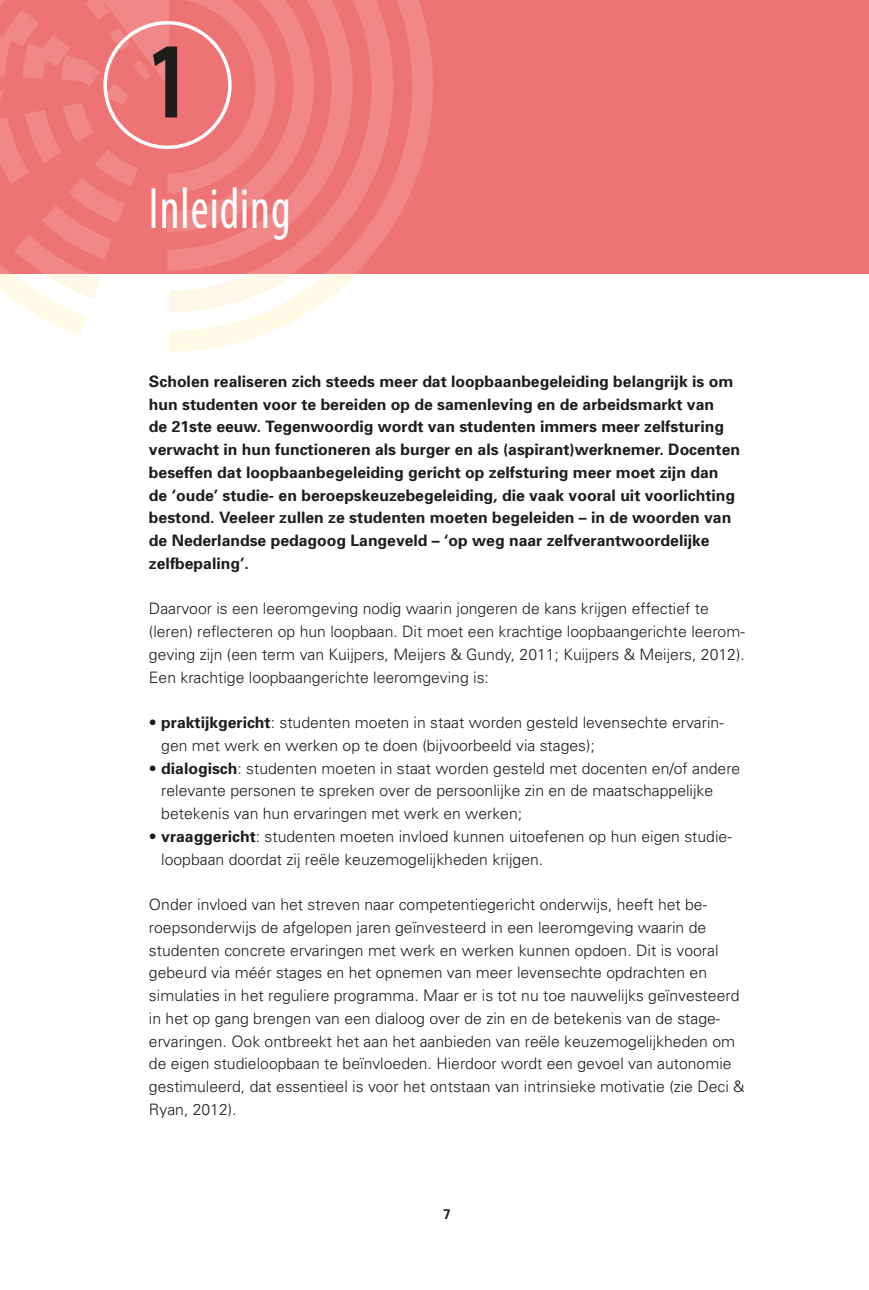
<style>
.page{position:relative;width:869px;height:1290px;background:#fff}
.page>*{position:absolute;margin:0;border:0;box-sizing:border-box;transform-origin:0 0}
.t1{font:700 condensed 109.2px "Myriad Pro";color:#1d1d1b;scale:.83 1}
.t2{font:condensed 58.8px "Myriad Pro";letter-spacing:.02em;color:#fff;scale:.83 1}
.t3{font:300 15.75px/22.8px "Univers";color:#1d1d1b}
.t4{font:700 15.75px/22.8px "Univers";color:#1d1d1b}
.t5{font:700 14px "Univers";color:#1d1d1b}
.s1{font-weight:700}
</style>
<div class="page">
<svg style="left:170px;top:273px;width:263px;height:79px"></svg>
<div style="left:0;top:0;width:868px;height:273px;background:#ee7374"></div>
<svg style="left:326px;top:0;width:107px;height:273px"></svg>
<svg style="left:315px;top:0;width:38px;height:271px;fill:#f08788"></svg>
<svg style="left:0;top:0;width:315px;height:336px"></svg>
<hr style="left:166px;top:0;width:3px;height:85px;background:#fff">
<div style="left:103px;top:21px;width:128px;height:128px;border:4px solid #fff;border-radius:50%"></div>
<h1 class="t1" style="left:149px;top:13px;width:48px">1</h1>
<h2 class="t2" style="left:149px;top:173px;width:172px">Inleiding</h2>
<p class="t4" style="left:149px;top:370px;width:592px">Scholen realiseren zich steeds meer dat loopbaanbegeleiding belangrijk is om hun studenten voor te bereiden op de samenleving en de arbeidsmarkt van<br>de 21ste eeuw. Tegenwoordig wordt van studenten immers meer zelfsturing verwacht in hun functioneren als burger en als (aspirant)werknemer. Docenten beseffen dat loopbaanbegeleiding gericht op zelfsturing meer moet zijn dan de ‘oude’ studie- en beroepskeuzebegeleiding, die vaak vooral uit voorlichting bestond. Veeleer zullen ze studenten moeten begeleiden – in de woorden van de Nederlandse pedagoog Langeveld – ‘op weg naar zelfverantwoordelijke zelfbepaling’.</p>
<p class="t3" style="left:149px;top:597px;width:597px">Daarvoor is een leeromgeving nodig waarin jongeren de kans krijgen effectief te (leren) reflecteren op hun loopbaan. Dit moet een krachtige loopbaangerichte leerom&shy;geving zijn (een term van Kuijpers, Meijers &amp; Gundy, 2011; Kuijpers &amp; Meijers, 2012).<br>Een krachtige loopbaangerichte leeromgeving is:</p>
<p class="t3" style="left:161px;top:711px;width:563px;text-indent:-12px">• <span class="s1">praktijkgericht</span>: studenten moeten in staat worden gesteld levensechte ervarin&shy;gen met werk en werken op te doen (bijvoorbeeld via stages);</p>
<p class="t3" style="left:161px;top:756px;width:580px;text-indent:-12px">• <span class="s1">dialogisch</span>: studenten moeten in staat worden gesteld met docenten en/of andere relevante personen te spreken over de persoonlijke zin en de maatschappelijke betekenis van hun ervaringen met werk en werken;</p>
<p class="t3" style="left:161px;top:825px;width:571px;text-indent:-12px">• <span class="s1">vraaggericht</span>: studenten moeten invloed kunnen uitoefenen op hun eigen studie&shy;loopbaan doordat zij reële keuzemogelijkheden krijgen.</p>
<p class="t3" style="left:149px;top:893px;width:597px">Onder invloed van het streven naar competentiegericht onderwijs, heeft het be&shy;roepsonderwijs de afgelopen jaren geïnvesteerd in een leeromgeving waarin de studenten concrete ervaringen met werk en werken kunnen opdoen. Dit is vooral gebeurd via méér stages en het opnemen van meer levensechte opdrachten en simulaties in het reguliere programma. Maar er is tot nu toe nauwelijks geïnvesteerd in het op gang brengen van een dialoog over de zin en de betekenis van de stage&shy;ervaringen. Ook ontbreekt het aan het aanbieden van reële keuzemogelijkheden om de eigen studieloopbaan te beïnvloeden. Hierdoor wordt een gevoel van autonomie gestimuleerd, dat essentieel is voor het ontstaan van intrinsieke motivatie (zie Deci &amp; Ryan, 2012).</p>
<p class="t5" style="left:443px;top:1206px;width:9px">7</p>
</div>
